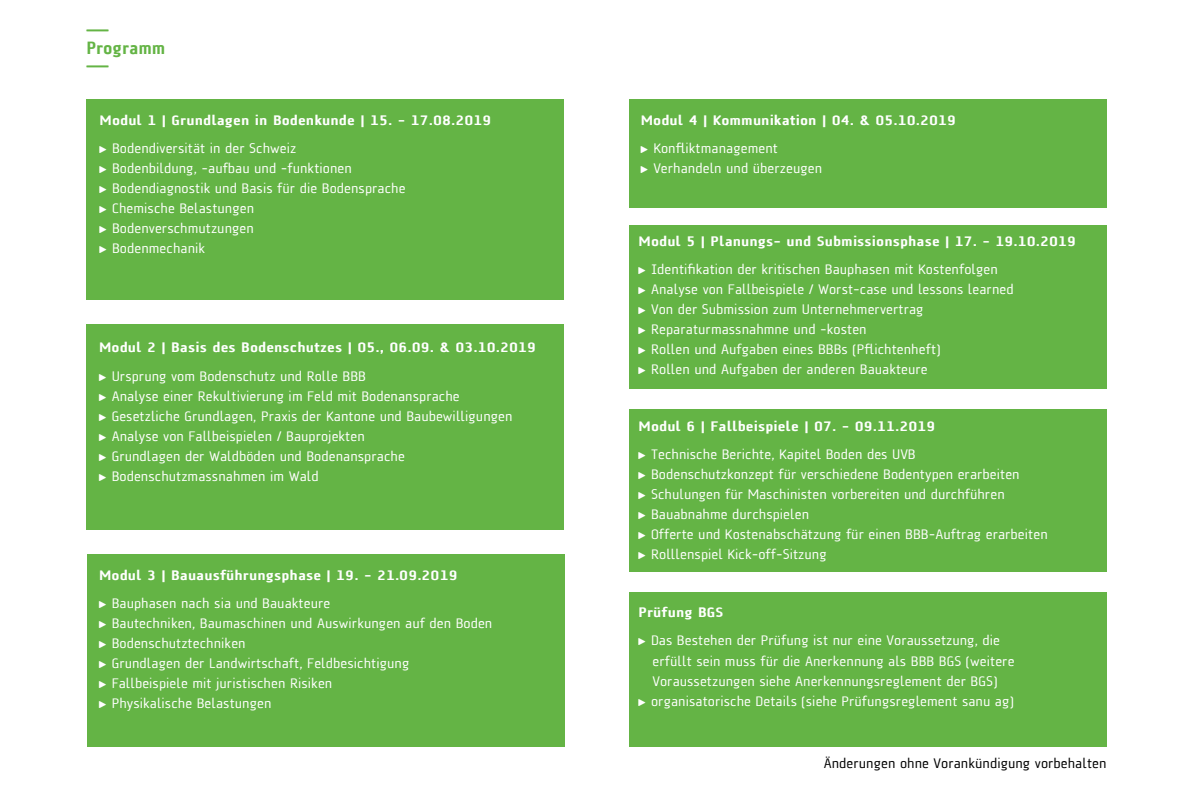
<style>
.page{position:relative;width:1191px;height:808px;background:#fff}
.page>*{position:absolute;margin:0;border:0;box-sizing:border-box;transform-origin:0 0}
.t1{font:300 24px "A Asanu";color:#64b445}
.t2{font:900 18px "A Asanu";letter-spacing:-.01em;color:#64b445}
.t3{font:14px/20px "A Asanu";color:#fff;scale:1.1 1}
.t4{font:900 14px "A Asanu";color:#fff;scale:1.1 1}
.t5{font:14px "A Asanu";color:#000;scale:1.1 1}
</style>
<div class="page">
<div style="left:86px;top:99px;width:478px;height:201px;background:#64b445"></div>
<div style="left:86px;top:325px;width:478px;height:205px;background:#64b445"></div>
<div style="left:87px;top:554px;width:477px;height:193px;background:#64b445"></div>
<div style="left:629px;top:592px;width:478px;height:155px;background:#64b445"></div>
<div style="left:629px;top:409px;width:478px;height:163px;background:#64b445"></div>
<div style="left:629px;top:226px;width:478px;height:163px;background:#64b445"></div>
<div style="left:629px;top:99px;width:478px;height:109px;background:#64b445"></div>
<h1 class="t1" style="left:86px;top:17px;width:25px">—</h1>
<p class="t2" style="left:86px;top:38px;width:81px">Programm</p>
<h1 class="t1" style="left:86px;top:53px;width:25px">—</h1>
<p class="t4" style="left:99px;top:113px;width:358px">Modul 1 | Grundlagen in Bodenkunde | 15. - 17.08.2019</p>
<p class="t3" style="left:99px;top:139px;width:280px">&gt; Bodendiversität in der Schweiz<br>&gt; Bodenbildung, -aufbau und -funktionen<br>&gt; Bodendiagnostik und Basis für die Bodensprache &gt; Chemische Belastungen<br>&gt; Bodenverschmutzungen<br>&gt; Bodenmechanik</p>
<p class="t4" style="left:99px;top:340px;width:399px">Modul 2 | Basis des Bodenschutzes | 05., 06.09. &amp; 03.10.2019</p>
<p class="t3" style="left:99px;top:366px;width:377px">&gt; Ursprung vom Bodenschutz und Rolle BBB<br>&gt; Analyse einer Rekultivierung im Feld mit Bodenansprache<br>&gt; Gesetzliche Grundlagen, Praxis der Kantone und Baubewilligungen &gt; Analyse von Fallbeispielen / Bauprojekten<br>&gt; Grundlagen der Waldböden und Bodenansprache<br>&gt; Bodenschutzmassnahmen im Wald</p>
<p class="t4" style="left:99px;top:568px;width:327px">Modul 3 | Bauausführungsphase | 19. - 21.09.2019</p>
<p class="t3" style="left:99px;top:593px;width:359px">&gt; Bauphasen nach sia und Bauakteure<br>&gt; Bautechniken, Baumaschinen und Auswirkungen auf den Boden &gt; Bodenschutztechniken<br>&gt; Grundlagen der Landwirtschaft, Feldbesichtigung<br>&gt; Fallbeispiele mit juristischen Risiken<br>&gt; Physikalische Belastungen</p>
<p class="t4" style="left:641px;top:113px;width:288px">Modul 4 | Kommunikation | 04. &amp; 05.10.2019</p>
<p class="t3" style="left:641px;top:138px;width:166px">&gt; Konfliktmanagement<br>&gt; Verhandeln und überzeugen</p>
<p class="t4" style="left:638px;top:234px;width:399px">Modul 5 | Planungs- und Submissionsphase | 17. - 19.10.2019</p>
<p class="t3" style="left:638px;top:260px;width:342px">&gt; Identifikation der kritischen Bauphasen mit Kostenfolgen<br>&gt; Analyse von Fallbeispiele / Worst-case und lessons learned &gt; Von der Submission zum Unternehmervertrag<br>&gt; Reparaturmassnahmne und -kosten<br>&gt; Rollen und Aufgaben eines BBBs (Pflichtenheft)<br>&gt; Rollen und Aufgaben der anderen Bauakteure</p>
<p class="t4" style="left:638px;top:418px;width:271px">Modul 6 | Fallbeispiele | 07. - 09.11.2019</p>
<p class="t3" style="left:638px;top:444px;width:373px">&gt; Technische Berichte, Kapitel Boden des UVB<br>&gt; Bodenschutzkonzept für verschiedene Bodentypen erarbeiten<br>&gt; Schulungen für Maschinisten vorbereiten und durchführen<br>&gt; Bauabnahme durchspielen<br>&gt; Offerte und Kostenabschätzung für einen BBB-Auftrag erarbeiten &gt; Rolllenspiel Kick-off-Sitzung</p>
<p class="t4" style="left:638px;top:605px;width:79px">Prüfung BGS</p>
<p class="t3" style="left:638px;top:631px;width:330px">&gt; Das Bestehen der Prüfung ist nur eine Voraussetzung, die</p>
<p class="t3" style="left:652px;top:651px;width:331px">erfüllt sein muss für die Anerkennung als BBB BGS (weitere</p>
<p class="t3" style="left:652px;top:671px;width:315px">Voraussetzungen siehe Anerkennungsreglement der BGS)</p>
<p class="t3" style="left:638px;top:691px;width:343px">&gt; organisatorische Details (siehe Prüfungsreglement sanu ag)</p>
<p class="t5" style="left:823px;top:755px;width:259px">Änderungen ohne Vorankündigung vorbehalten</p>
</div>
